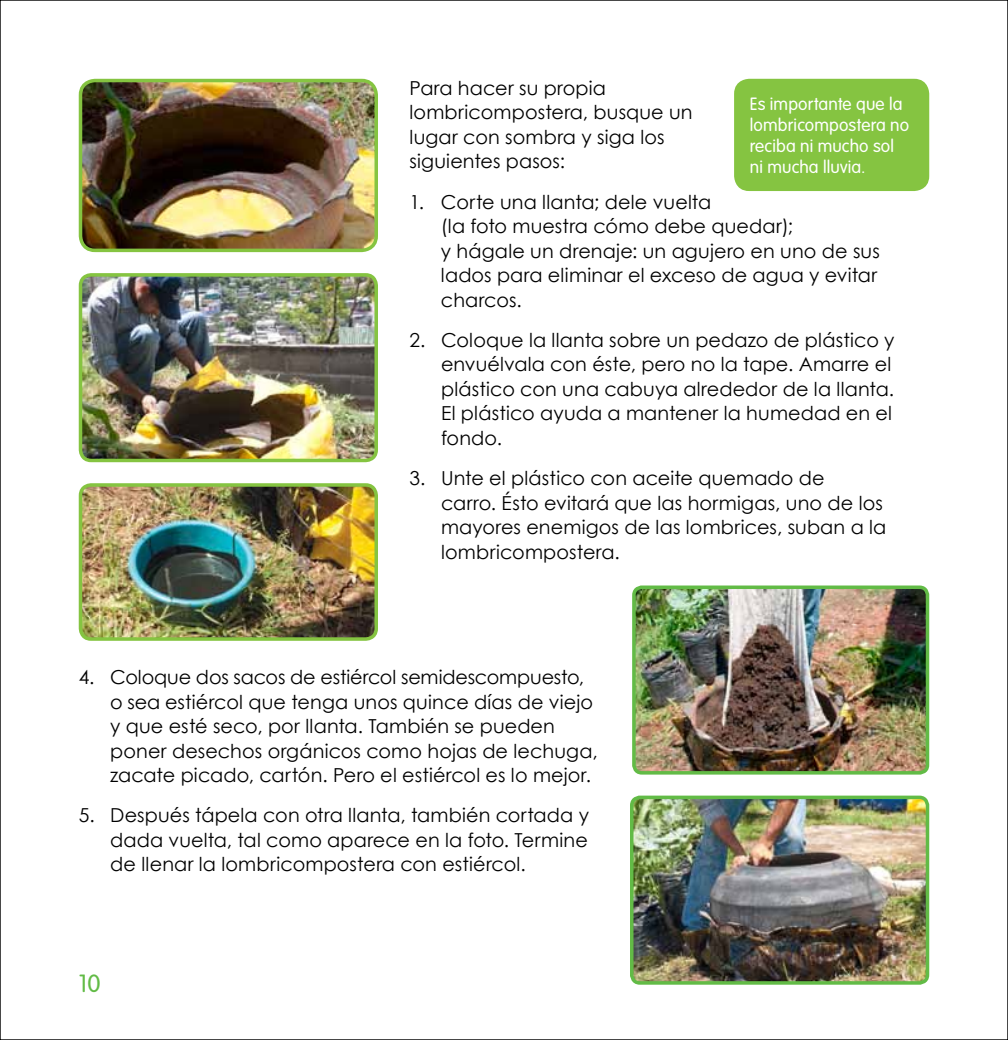
<style>
.page{position:relative;width:1008px;height:1040px;background:#fff}
.page>*{position:absolute;margin:0;border:0;box-sizing:border-box;transform-origin:0 0}
.t1{font:300 24.5px "VAG Rounded";color:#62bb46}
.t2{font:19.25px/24.5px "Century Gothic";letter-spacing:.005em;color:#000}
.t3{font:300 17.5px/21px "VAG Rounded";letter-spacing:.01em;color:#fff}
</style>
<div class="page">
<img style="left:637px;top:590px;width:291px;height:182px">
<div style="left:632px;top:585px;width:297px;height:189px;border:4px solid #62bb46;border-radius:8px"></div>
<img style="left:82px;top:83px;width:291px;height:164px">
<div style="left:79px;top:79px;width:299px;height:173px;border:4px solid #85c441;border-radius:15px"></div>
<img style="left:81px;top:278px;width:292px;height:182px">
<div style="left:79px;top:273px;width:299px;height:189px;border:4px solid #85c441;border-radius:11px"></div>
<img style="left:80px;top:488px;width:296px;height:151px">
<div style="left:79px;top:483px;width:299px;height:157px;border:4px solid #85c441;border-radius:11px"></div>
<div style="left:734px;top:79px;width:195px;height:112px;background:#85c441;border-radius:15px"></div>
<img style="left:635px;top:800px;width:289px;height:179px">
<div style="left:630px;top:795px;width:299px;height:189px;border:4px solid #62bb46;border-radius:8px"></div>
<p class="t2" style="left:410px;top:75px;width:285px">Para hacer su propia lombricompostera, busque un lugar con sombra y siga los siguientes pasos:</p>
<p class="t2" style="left:441px;top:189px;width:440px;text-indent:-31px">1. Corte una llanta; dele vuelta<br>(la foto muestra cómo debe quedar);<br>y hágale un drenaje: un agujero en uno de sus lados para eliminar el exceso de agua y evitar charcos.</p>
<p class="t2" style="left:441px;top:327px;width:455px;text-indent:-32px">2. Coloque la llanta sobre un pedazo de plástico y envuélvala con éste, pero no la tape. Amarre el plástico con una cabuya alrededor de la llanta.<br>El plástico ayuda a mantener la humedad en el fondo.</p>
<p class="t2" style="left:441px;top:466px;width:447px;text-indent:-31px">3. Unte el plástico con aceite quemado de<br>carro. Ésto evitará que las hormigas, uno de los mayores enemigos de las lombrices, suban a la lombricompostera.</p>
<p class="t3" style="left:750px;top:93px;width:161px">Es importante que la lombricompostera no reciba ni mucho sol ni mucha lluvia.</p>
<p class="t2" style="left:110px;top:664px;width:489px;text-indent:-31px">4. Coloque dos sacos de estiércol semidescompuesto, o sea estiércol que tenga unos quince días de viejo y que esté seco, por llanta. También se pueden poner desechos orgánicos como hojas de lechuga, zacate picado, cartón. Pero el estiércol es lo mejor.</p>
<p class="t2" style="left:110px;top:802px;width:480px;text-align:justify;text-indent:-31px">5. Después tápela con otra llanta, también cortada y dada vuelta, tal como aparece en la foto. Termine de llenar la lombricompostera con estiércol.</p>
<p class="t1" style="left:79px;top:969px;width:23px">10</p>
</div>
